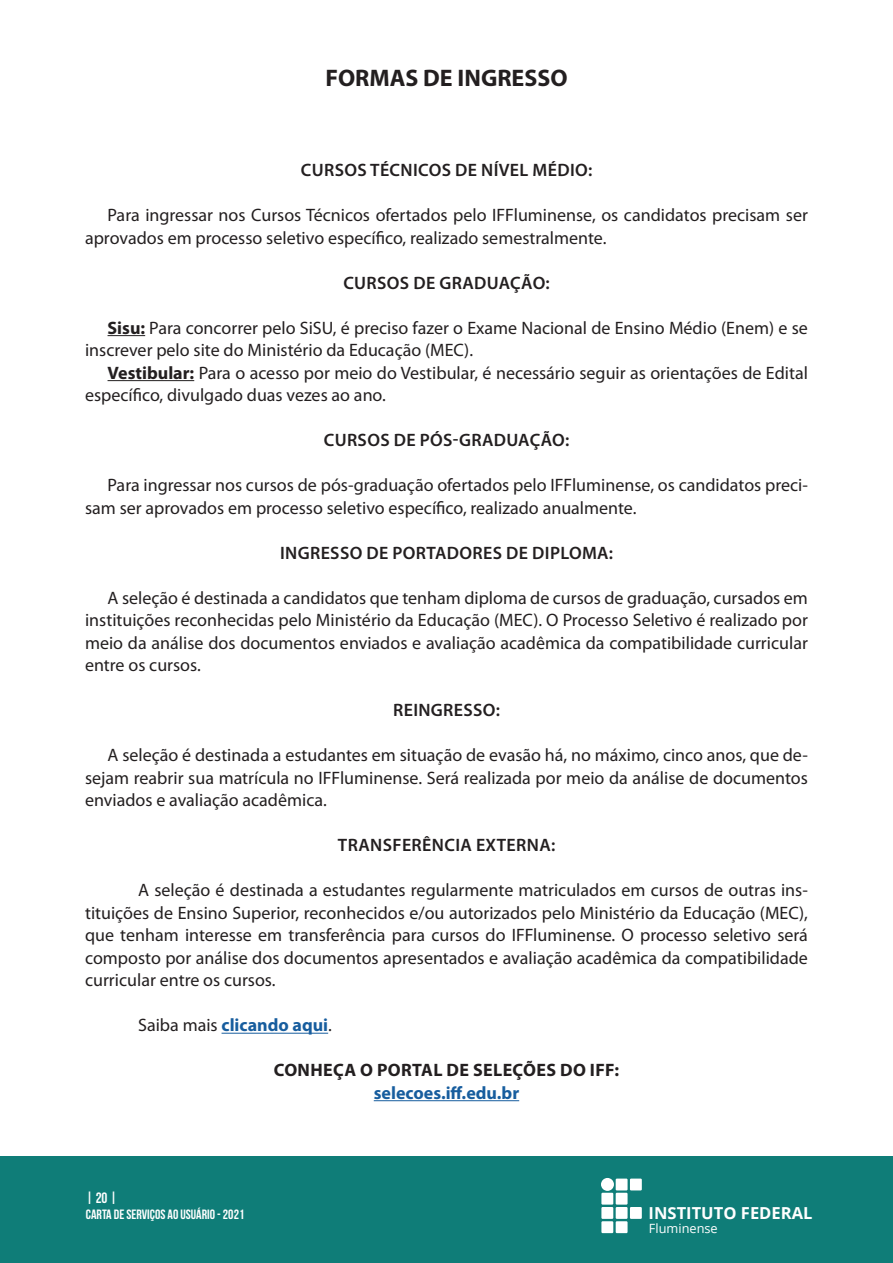
<style>
.page{position:relative;width:893px;height:1263px;background:#fff}
.page>*{position:absolute;margin:0;border:0;box-sizing:border-box;transform-origin:0 0}
.Título{font:700 24px "Myriad Pro";color:#231f20}
.t1{font:18px/22.5px "Myriad Pro";color:#231f20}
.Entretítulo{font:600 18px "Myriad Pro";letter-spacing:.02em;color:#231f20}
.t2{font:700 18px "Myriad Pro";color:#175d9e}
.t3{font:700 18px "Myriad Pro";letter-spacing:.02em;color:#231f20}
.t4{font:700 16.5px "Open Sans";color:#fff}
.t5{font:700 15px "Bebas Neue";color:#fff}
.t6{font:700 13.5px "Bebas Neue";color:#fff}
.t7{font:12.75px "Open Sans";color:#fff}
.s1{font-weight:700}
.s2{font-weight:400;color:#231f20}
</style>
<div class="page">
<div style="left:0;top:1157px;width:893px;height:106px;background:#0f7d78"></div>
<div style="left:616px;top:1178px;width:12px;height:12px;background:#fff"></div>
<div style="left:630px;top:1178px;width:12px;height:12px;background:#fff"></div>
<div style="left:630px;top:1207px;width:12px;height:12px;background:#fff"></div>
<div style="left:601px;top:1193px;width:12px;height:11px;background:#fff"></div>
<div style="left:616px;top:1193px;width:12px;height:11px;background:#fff"></div>
<div style="left:601px;top:1207px;width:12px;height:12px;background:#fff"></div>
<div style="left:616px;top:1207px;width:12px;height:12px;background:#fff"></div>
<div style="left:601px;top:1221px;width:12px;height:12px;background:#fff"></div>
<div style="left:616px;top:1221px;width:12px;height:12px;background:#fff"></div>
<div style="left:601px;top:1178px;width:13px;height:13px;background:#fff;border-radius:50%"></div>
<hr style="left:108px;top:335px;width:37px;height:1px;background:#231f20">
<hr style="left:108px;top:380px;width:86px;height:1px;background:#231f20">
<hr style="left:222px;top:1033px;width:106px;height:1px;background:#175d9e">
<hr style="left:374px;top:1100px;width:145px;height:1px;background:#175d9e">
<p class="Título" style="left:325px;top:63px;width:244px">FORMAS DE INGRESSO</p>
<p class="Entretítulo" style="left:301px;top:160px;width:293px">CURSOS TÉCNICOS DE NÍVEL MÉDIO:</p>
<p class="t1" style="left:85px;top:204px;width:724px;text-indent:22px">Para ingressar nos Cursos Técnicos ofertados pelo IFFluminense, os candidatos precisam ser aprovados em processo seletivo específico, realizado semestralmente.</p>
<p class="Entretítulo" style="left:343px;top:273px;width:208px">CURSOS DE GRADUAÇÃO:</p>
<p class="t1" style="left:85px;top:316px;width:724px;text-indent:22px"><span class="s1">Sisu:</span> Para concorrer pelo SiSU, é preciso fazer o Exame Nacional de Ensino Médio (Enem) e se inscrever pelo site do Ministério da Educação (MEC).</p>
<p class="t1" style="left:85px;top:361px;width:724px;text-indent:22px"><span class="s1">Vestibular:</span> Para o acesso por meio do Vestibular, é necessário seguir as orientações de Edital específico, divulgado duas vezes ao ano.</p>
<p class="Entretítulo" style="left:324px;top:430px;width:247px">CURSOS DE PÓS-GRADUAÇÃO:</p>
<p class="t1" style="left:85px;top:474px;width:724px;text-indent:22px">Para ingressar nos cursos de pós-graduação ofertados pelo IFFluminense, os candidatos preci&shy;sam ser aprovados em processo seletivo específico, realizado anualmente.</p>
<p class="Entretítulo" style="left:280px;top:543px;width:334px">INGRESSO DE PORTADORES DE DIPLOMA:</p>
<p class="t1" style="left:85px;top:586px;width:724px;text-align:justify;text-indent:22px">A seleção é destinada a candidatos que tenham diploma de cursos de graduação, cursados em instituições reconhecidas pelo Ministério da Educação (MEC). O Processo Seletivo é realizado por meio da análise dos documentos enviados e avaliação acadêmica da compatibilidade curricular entre os cursos.</p>
<p class="Entretítulo" style="left:393px;top:700px;width:108px">REINGRESSO:</p>
<p class="t1" style="left:85px;top:744px;width:724px;text-align:justify;text-indent:22px">A seleção é destinada a estudantes em situação de evasão há, no máximo, cinco anos, que de&shy;sejam reabrir sua matrícula no IFFluminense. Será realizada por meio da análise de documentos enviados e avaliação acadêmica.</p>
<p class="Entretítulo" style="left:338px;top:835px;width:219px">TRANSFERÊNCIA EXTERNA:</p>
<p class="t1" style="left:85px;top:879px;width:724px;text-align:justify;text-indent:53px">A seleção é destinada a estudantes regularmente matriculados em cursos de outras ins&shy;tituições de Ensino Superior, reconhecidos e/ou autorizados pelo Ministério da Educação (MEC), que tenham interesse em transferência para cursos do IFFluminense. O processo seletivo será composto por análise dos documentos apresentados e avaliação acadêmica da compatibilidade curricular entre os cursos.</p>
<p class="t2" style="left:138px;top:1013px;width:195px"><span class="s2">Saiba mais</span> clicando aqui<span class="s2">.</span></p>
<p class="t3" style="left:274px;top:1058px;width:347px">CONHEÇA O PORTAL DE SELEÇÕES DO IFF:</p>
<p class="t2" style="left:374px;top:1081px;width:147px">selecoes.iff.edu.br</p>
<p class="t5" style="left:86px;top:1189px;width:33px">| 20 |</p>
<p class="t6" style="left:86px;top:1207px;width:160px">CARTA DE SERVIÇOS AO USUÁRIO - 2021</p>
<p class="t4" style="left:649px;top:1201px;width:165px">INSTITUTO FEDERAL</p>
<p class="t7" style="left:649px;top:1220px;width:70px">Fluminense</p>
</div>
